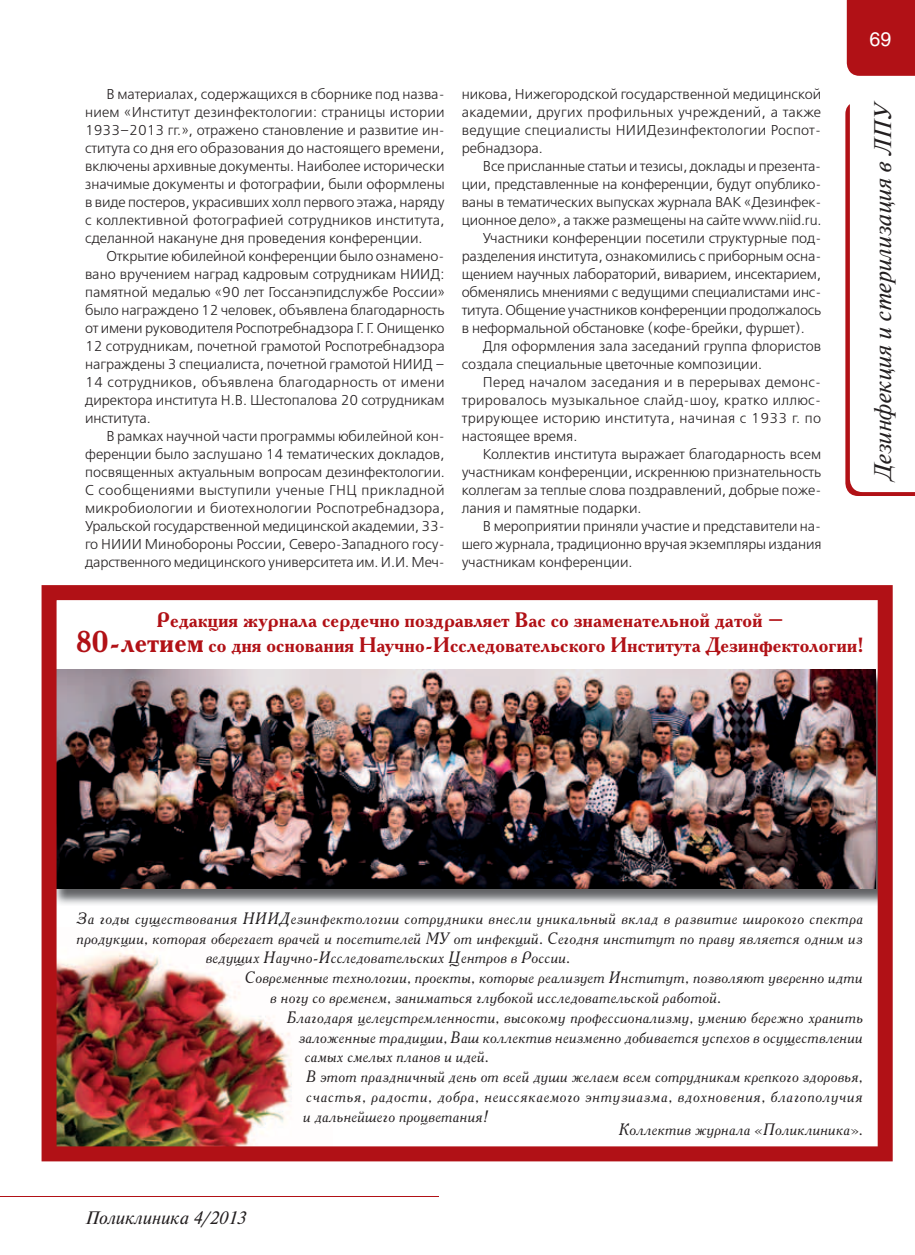
<style>
.page{position:relative;width:915px;height:1255px;background:#fff}
.page>*{position:absolute;margin:0;border:0;box-sizing:border-box;transform-origin:0 0}
.t1{font:italic 24px "Newton C";color:#231f20}
.t2{font:700 21px/25.5px "Academy C";color:#b11116;text-align:center}
.t3{font:19.5px "Helios";color:#fff}
.t4{font:italic 18px "Newton C";color:#231f20}
.t5{font:italic 16.5px "Academy C";color:#231f20}
.t6{font:italic 16.5px "Academy C";letter-spacing:.03em;color:#231f20}
.t7{font:14.25px/18px "Free Set C";letter-spacing:-.005em;color:#231f20;text-align:justify}
.t8{font:14.25px "Free Set C";letter-spacing:.02em;color:#231f20}
.t9{font:14.25px "Free Set C";letter-spacing:.025em;color:#231f20}
.t10{font:14.25px "Free Set C";letter-spacing:.015em;color:#231f20}
.s1{font-size:30px}
</style>
<div class="page">
<div style="left:846px;top:0;width:68px;height:76px;background:#b11116"></div>
<svg style="left:845px;top:104px;width:69px;height:392px"></svg>
<hr style="left:0;top:1195px;width:438px;height:1px;background:#b11116">
<img style="left:42px;top:585px;width:850px;height:576px">
<p class="t7" style="left:85px;top:85px;width:361px;text-indent:21px">в материалах, содержащихся в сборнике под назва&shy;нием «институт дезинфектологии: страницы истории 1933–2013 гг.», отражено становление и развитие ин&shy;ститута со дня его образования до настоящего времени, включены архивные документы. Наиболее исторически значимые документы и фотографии, были оформлены в виде постеров, украсивших холл первого этажа, наряду с коллективной фотографией сотрудников института, сделанной накануне дня проведения конференции.</p>
<p class="t7" style="left:85px;top:247px;width:361px;text-indent:21px">открытие юбилейной конференции было ознамено&shy;вано вручением наград кадровым сотрудникам Ниид: памятной медалью «90 лет Госсанэпидслужбе России» было награждено 12 человек, объявлена благодарность от имени руководителя Роспотребнадзора Г. Г. онищенко 12 сотрудникам, почетной грамотой Роспотребнадзора награждены 3 специалиста, почетной грамотой Ниид – 14 сотрудников, объявлена благодарность от имени директора института Н.в. Шестопалова 20 сотрудникам института.</p>
<p class="t7" style="left:85px;top:427px;width:361px;text-indent:21px">в рамках научной части программы юбилейной кон&shy;ференции было заслушано 14 тематических докладов, посвященных актуальным вопросам дезинфектологии. с сообщениями выступили ученые ГНц прикладной микробиологии и биотехнологии Роспотребнадзора, Уральской государственной медицинской академии, 33- го Ниии минобороны России, северо-Западного госу&shy;дарственного медицинского университета им. и.и. меч-</p>
<p class="t7" style="left:461px;top:85px;width:361px">никова, Нижегородской государственной медицинской академии, других профильных учреждений, а также ведущие специалисты Ниидезинфектологии Роспот&shy;ребнадзора.</p>
<p class="t7" style="left:483px;top:157px;width:339px">все присланные статьи и тезисы, доклады и презента-</p>
<p class="t7" style="left:461px;top:175px;width:361px">ции, представленные на конференции, будут опублико-</p>
<p class="t7" style="left:461px;top:193px;width:361px">ваны в тематических выпусках журнала вак «дезинфек-</p>
<p class="t7" style="left:461px;top:211px;width:361px">ционное дело», а также размещены на сайте www.niid.ru.</p>
<p class="t7" style="left:483px;top:229px;width:340px">Участники конференции посетили структурные под-</p>
<p class="t7" style="left:461px;top:247px;width:361px">разделения института, ознакомились с приборным осна-</p>
<p class="t7" style="left:461px;top:265px;width:361px">щением научных лабораторий, виварием, инсектарием,</p>
<p class="t7" style="left:461px;top:283px;width:361px">обменялись мнениями с ведущими специалистами инс-</p>
<p class="t7" style="left:461px;top:301px;width:361px">титута. общение участников конференции продолжалось</p>
<p class="t7" style="left:461px;top:319px;width:344px">в неформальной обстановке (кофе-брейки, фуршет).</p>
<p class="t7" style="left:483px;top:337px;width:340px">для оформления зала заседаний группа флористов</p>
<p class="t7" style="left:461px;top:355px;width:302px">создала специальные цветочные композиции.</p>
<p class="t10" style="left:483px;top:373px;width:340px">Перед началом заседания и в перерывах демонс-</p>
<p class="t8" style="left:461px;top:391px;width:361px">трировалось музыкальное слайд-шоу, кратко иллюс-</p>
<p class="t9" style="left:461px;top:409px;width:361px">трирующее историю института, начиная с 1933 г. по</p>
<p class="t7" style="left:461px;top:427px;width:117px">настоящее время.</p>
<p class="t7" style="left:483px;top:445px;width:340px">коллектив института выражает благодарность всем</p>
<p class="t7" style="left:461px;top:463px;width:361px">участникам конференции, искреннюю признательность</p>
<p class="t7" style="left:461px;top:481px;width:361px">коллегам за теплые слова поздравлений, добрые поже-</p>
<p class="t7" style="left:461px;top:499px;width:181px">лания и памятные подарки.</p>
<p class="t7" style="left:483px;top:517px;width:339px">в мероприятии приняли участие и представители на-</p>
<p class="t7" style="left:461px;top:535px;width:361px">шего журнала, традиционно вручая экземпляры издания</p>
<p class="t7" style="left:461px;top:553px;width:172px">участникам конференции.</p>
<h3 class="t3" style="left:869px;top:27px;width:23px">69</h3>
<h1 class="t1" style="left:869px;top:480px;width:382px;rotate:-90deg">Дезинфекция и стерилизация в ЛПУ</h1>
<h2 class="t2" style="left:76px;top:605px;width:789px">Редакция журнала сердечно поздравляет Вас со знаменательной датой –<br><span class="s1">80-летием</span> со дня основания Научно-Исследовательского Института Дезинфектологии!</h2>
<p class="t5" style="left:77px;top:908px;width:788px">За годы существования НИИДезинфектологии сотрудники внесли уникальный вклад в развитие широкого спектра</p>
<p class="t5" style="left:77px;top:927px;width:787px">продукции, которая оберегает врачей и посетителей МУ от инфекций. Сегодня институт по праву является одним из</p>
<p class="t5" style="left:206px;top:947px;width:366px">ведущих Научно-Исследовательских Центров в России.</p>
<p class="t5" style="left:245px;top:967px;width:619px">Современные технологии, проекты, которые реализует Институт, позволяют уверенно идти</p>
<p class="t5" style="left:270px;top:987px;width:452px">в ногу со временем, заниматься глубокой исследовательской работой.</p>
<p class="t5" style="left:287px;top:1007px;width:577px">Благодаря целеустремленности, высокому профессионализму, умению бережно хранить</p>
<p class="t5" style="left:299px;top:1026px;width:565px">заложенные традиции, Ваш коллектив неизменно добивается успехов в осуществлении</p>
<p class="t5" style="left:305px;top:1046px;width:185px">самых смелых планов и идей.</p>
<p class="t5" style="left:306px;top:1066px;width:558px">В этот праздничный день от всей души желаем всем сотрудникам крепкого здоровья,</p>
<p class="t6" style="left:306px;top:1086px;width:558px">счастья, радости, добра, неиссякаемого энтузиазма, вдохновения, благополучия</p>
<p class="t5" style="left:303px;top:1106px;width:187px">и дальнейшего процветания!</p>
<p class="t5" style="left:618px;top:1119px;width:245px">Коллектив журнала «Поликлиника».</p>
<p class="t4" style="left:85px;top:1207px;width:162px">Поликлиника 4/2013</p>
</div>
